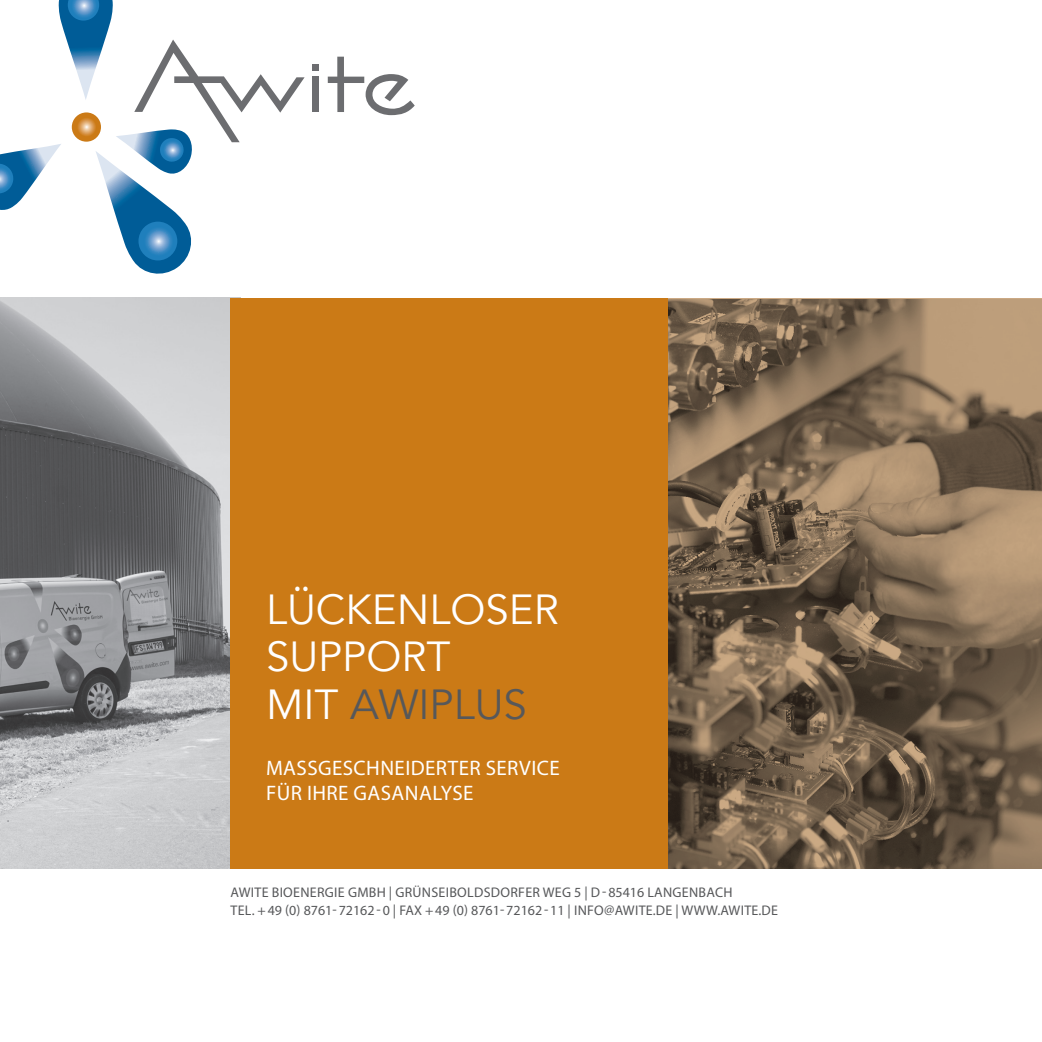
<style>
.page{position:relative;width:1042px;height:1042px;background:#fff}
.page>*{position:absolute;margin:0;border:0;box-sizing:border-box;transform-origin:0 0}
.t1{font:42px/47.2px "Avenir";color:#fff}
.t2{font:21px/25.2px "Myriad Pro";letter-spacing:.02em;color:#fff}
.t3{font:14px/17.5px "Myriad Pro";letter-spacing:.02em;color:#57585a}
.s1{color:#57585a}
</style>
<div class="page">
<img style="left:0;top:298px;width:230px;height:570px">
<div style="left:230px;top:298px;width:438px;height:570px;background:#cb7a16"></div>
<svg style="left:668px;top:298px;width:374px;height:570px;background:#7b6751"></svg>
<svg style="left:0;top:0;width:305px;height:274px"></svg>
<div style="left:312px;top:77px;width:7px;height:35px;background:#6c6d70"></div>
<div style="left:312px;top:64px;width:7px;height:7px;background:#6c6d70"></div>
<svg style="left:328px;top:57px;width:87px;height:58px"></svg>
<h1 class="t1" style="left:266px;top:587px;width:294px">LÜCKENLOSER<br>SUPPORT<br>MIT <span class="s1">AWIPLUS</span></h1>
<h2 class="t2" style="left:266px;top:755px;width:295px">MASSGESCHNEIDERTER SERVICE<br>FÜR IHRE GASANALYSE</h2>
<p class="t3" style="left:231px;top:883px;width:549px">AWITE BIOENERGIE GMBH | GRÜNSEIBOLDSDORFER WEG 5 | D- 85416 LANGENBACH<br>TEL. +49 (0) 8761- 72162 - 0 | FAX +49 (0) 8761- 72162 - 11 | INFO@AWITE.DE | WWW.AWITE.DE</p>
</div>
